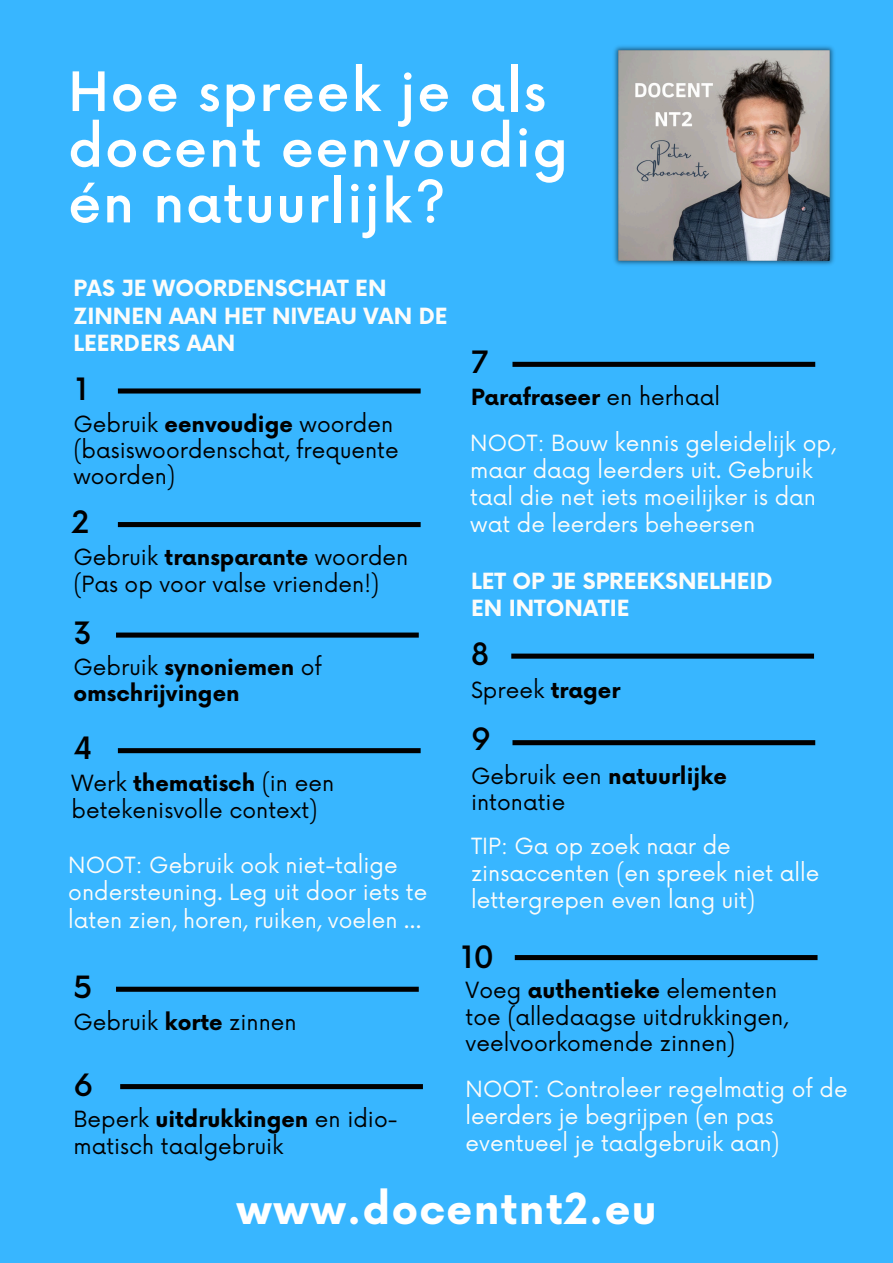
<style>
.page{position:relative;width:893px;height:1263px;background:#38b6ff}
.page>*{position:absolute;margin:0;border:0;box-sizing:border-box;transform-origin:0 0}
.t1{font:500 52.88px/55.7px "Now";letter-spacing:.035em;color:#fff}
.t2{font:700 41.62px "Now";letter-spacing:.035em;color:#fff}
.t3{font:500 30px "Now";color:#000}
.t4{font:21.75px/27px "Now";color:#fcfcfa}
.t5{font:21.75px/26.2px "Now";color:#000}
.t6{font:700 21.75px/27.6px "Now";color:#fcfcfa}
.t7{font:700 21.75px/26.4px "Now";color:#000}
.s1{font-weight:700}
.s2{font-weight:400}
</style>
<div class="page">
<div style="left:118px;top:388px;width:303px;height:5px;background:#000"></div>
<img style="left:614px;top:46px;width:220px;height:219px">
<div style="left:118px;top:522px;width:303px;height:5px;background:#000"></div>
<div style="left:116px;top:632px;width:303px;height:6px;background:#000"></div>
<div style="left:118px;top:748px;width:303px;height:5px;background:#000"></div>
<div style="left:116px;top:987px;width:303px;height:5px;background:#000"></div>
<div style="left:512px;top:362px;width:303px;height:5px;background:#000"></div>
<div style="left:511px;top:653px;width:303px;height:6px;background:#000"></div>
<div style="left:512px;top:740px;width:303px;height:5px;background:#000"></div>
<div style="left:120px;top:1084px;width:303px;height:5px;background:#000"></div>
<div style="left:515px;top:955px;width:302px;height:5px;background:#000"></div>
<p class="t1" style="left:68px;top:67px;width:501px">Hoe spreek je als docent eenvoudig én natuurlijk?</p>
<p class="t6" style="left:73px;top:276px;width:375px">PAS JE WOORDENSCHAT EN<br>ZINNEN AAN HET NIVEAU VAN DE<br>LEERDERS AAN</p>
<h1 class="t3" style="left:76px;top:373px;width:13px">1</h1>
<h3 class="t5" style="left:73px;top:412px;width:327px">Gebruik <span class="s1">eenvoudige</span> woorden (basiswoordenschat, frequente woorden)</h3>
<p class="t3" style="left:72px;top:506px;width:19px">2</p>
<p class="t5" style="left:73px;top:545px;width:336px;line-height:26.4px">Gebruik <span class="s1">transparante</span> woorden (Pas op voor valse vrienden!)</p>
<p class="t3" style="left:73px;top:617px;width:20px">3</p>
<p class="t7" style="left:73px;top:655px;width:250px"><span class="s2">Gebruik</span> synoniemen <span class="s2">of </span>omschrijvingen</p>
<p class="t3" style="left:73px;top:732px;width:20px">4</p>
<p class="t5" style="left:72px;top:771px;width:264px;line-height:26.4px">Werk <span class="s1">thematisch</span> (in een betekenisvolle context)</p>
<p class="t4" style="left:68px;top:852px;width:361px;line-height:27.6px">NOOT: Gebruik ook niet-talige ondersteuning. Leg uit door iets te laten zien, horen, ruiken, voelen …</p>
<h3 class="t3" style="left:471px;top:346px;width:19px">7</h3>
<p class="t7" style="left:471px;top:385px;width:250px">Parafraseer <span class="s2">en herhaal</span></p>
<p class="t4" style="left:470px;top:431px;width:367px">NOOT: Bouw kennis geleidelijk op, maar daag leerders uit. Gebruik taal die net iets moeilijker is dan wat de leerders beheersen</p>
<p class="t6" style="left:471px;top:568px;width:303px">LET OP JE SPREEKSNELHEID<br>EN INTONATIE</p>
<p class="t3" style="left:471px;top:638px;width:19px">8</p>
<p class="t5" style="left:471px;top:678px;width:151px">Spreek <span class="s1">trager</span></p>
<p class="t3" style="left:471px;top:723px;width:21px">9</p>
<p class="t5" style="left:471px;top:764px;width:257px;line-height:26.4px">Gebruik een <span class="s1">natuurlijke </span>intonatie</p>
<p class="t4" style="left:471px;top:834px;width:350px">TIP: Ga op zoek naar de zinsaccenten (en spreek niet alle lettergrepen even lang uit)</p>
<p class="t3" style="left:461px;top:941px;width:34px">10</p>
<p class="t5" style="left:465px;top:978px;width:324px">Voeg <span class="s1">authentieke</span> elementen toe (alledaagse uitdrukkingen, veelvoorkomende zinnen)</p>
<p class="t4" style="left:465px;top:1076px;width:383px">NOOT: Controleer regelmatig of de leerders je begrijpen (en pas eventueel je taalgebruik aan)</p>
<p class="t2" style="left:236px;top:1186px;width:422px">www.docentnt2.eu</p>
<p class="t3" style="left:73px;top:971px;width:20px">5</p>
<p class="t5" style="left:73px;top:1010px;width:225px">Gebruik <span class="s1">korte</span> zinnen</p>
<p class="t3" style="left:73px;top:1068px;width:21px">6</p>
<p class="t5" style="left:73px;top:1107px;width:326px;line-height:26.4px">Beperk <span class="s1">uitdrukkingen</span> en idio&shy;matisch taalgebruik</p>
</div>
